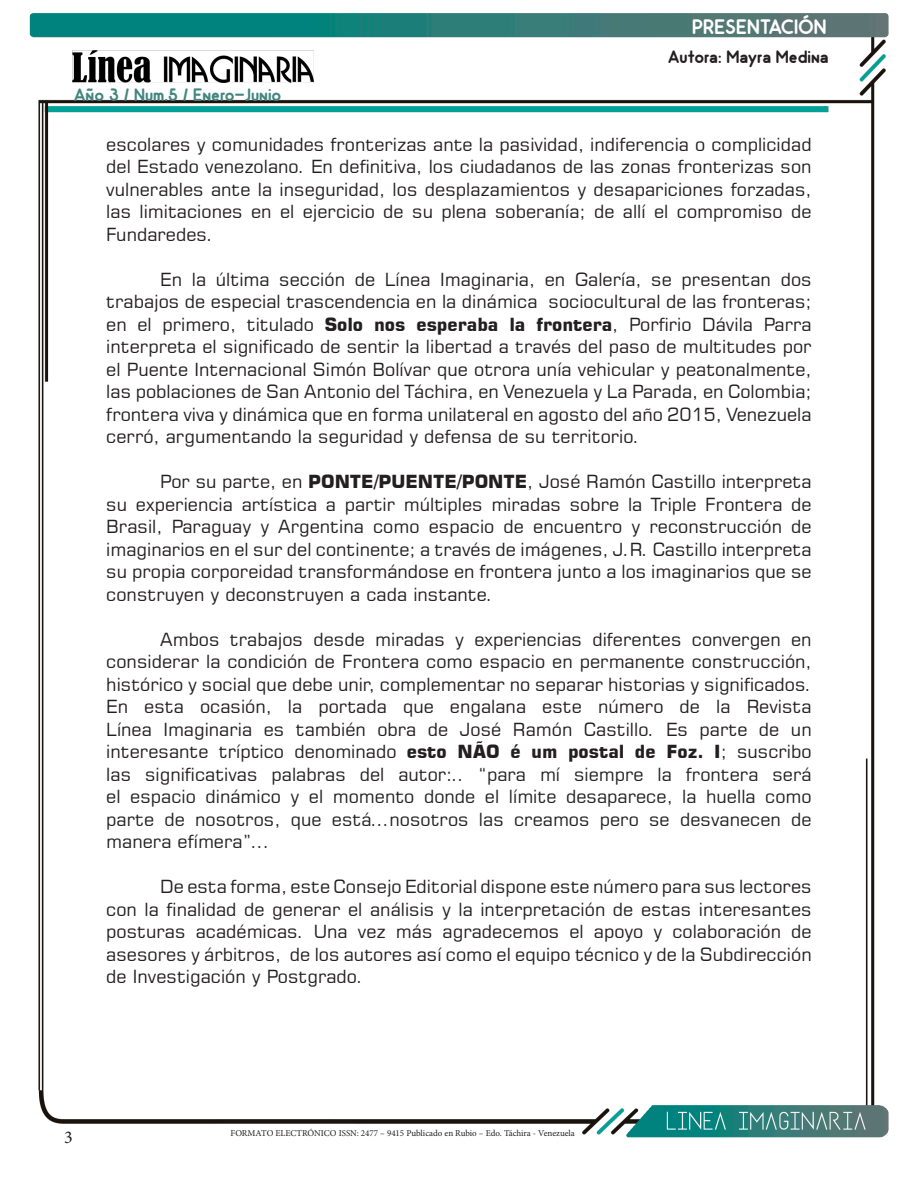
<style>
.page{position:relative;width:918px;height:1188px;background:#fff}
.page>*{position:absolute;margin:0;border:0;box-sizing:border-box;transform-origin:0 0}
.t1{font:700 21px "Odin";color:#fff}
.t2{font:18px/22.5px "Square 721 BT";color:#231f20;text-align:justify}
.t3{font:700 18px "Odin";color:#43867f}
.t4{font:700 18px "Odin";color:#231f20}
.t5{font:18px "Minion Pro";color:#231f20}
.t6{font:9px "Minion Pro";color:#231f20}
.s1{font-weight:700}
.s2{color:#222}
</style>
<div class="page">
<img style="left:29px;top:13px;width:860px;height:1125px">
<p class="t3" style="left:74px;top:84px;width:209px">Año 3 / Num.5 / Enero-Junio</p>
<p class="t1" style="left:692px;top:14px;width:136px">PRESENTACIÓN</p>
<p class="t4" style="left:668px;top:46px;width:162px">Autora: Mayra Medina</p>
<p class="t2" style="left:106px;top:133px;width:707px">escolares y comunidades fronterizas ante la pasividad, indiferencia o complicidad del Estado venezolano. En definitiva, los ciudadanos de las zonas fronterizas son vulnerables ante la inseguridad, los desplazamientos y desapariciones forzadas, las limitaciones en el ejercicio de su plena soberanía; de allí el compromiso de Fundaredes.</p>
<p class="t2" style="left:106px;top:268px;width:707px;text-indent:54px">En la última sección de Línea Imaginaria, en Galería, se presentan dos trabajos de especial trascendencia en la dinámica sociocultural de las fronteras; en el primero, titulado <span class="s1">Solo nos esperaba la frontera</span>, Porfirio Dávila Parra interpreta el significado de sentir la libertad a través del paso de multitudes por el Puente Internacional Simón Bolívar que otrora unía vehicular y peatonalmente, las poblaciones de San Antonio del Táchira, en Venezuela y La Parada, en Colombia; frontera viva y dinámica que en forma unilateral en agosto del año 2015, Venezuela cerró, argumentando la seguridad y defensa de su territorio.</p>
<p class="t2" style="left:106px;top:470px;width:707px;text-indent:54px">Por su parte, en <span class="s1">PONTE/PUENTE/PONTE</span>, José Ramón Castillo interpreta su experiencia artística a partir múltiples miradas sobre la Triple Frontera de Brasil, Paraguay y Argentina como espacio de encuentro y reconstrucción de imaginarios en el sur del continente; a través de imágenes, J.R. Castillo interpreta su propia corporeidad transformándose en frontera junto a los imaginarios que se construyen y deconstruyen a cada instante.</p>
<p class="t2" style="left:106px;top:628px;width:707px;text-indent:54px">Ambos trabajos desde miradas y experiencias diferentes convergen en considerar la condición de Frontera como espacio en permanente construcción, histórico y social que debe unir, complementar no separar historias y significados.</p>
<p class="t2" style="left:106px;top:695px;width:707px">En esta ocasión, la portada que engalana este número de la Revista Línea Imaginaria es también obra de José Ramón Castillo. Es parte de un interesante tríptico denominado <span class="s1">esto NÃO é um postal de Foz. I</span>; suscribo las significativas palabras del autor:.. “<span class="s2">para mí siempre la frontera será el espacio dinámico y el momento donde el límite desaparece, la huella como parte de nosotros, que está…nosotros las creamos pero se desvanecen de manera efímera”...</span></p>
<p class="t2" style="left:106px;top:875px;width:707px;text-indent:54px">De esta forma, este Consejo Editorial dispone este número para sus lectores con la finalidad de generar el análisis y la interpretación de estas interesantes posturas académicas. Una vez más agradecemos el apoyo y colaboración de asesores y árbitros, de los autores así como el equipo técnico y de la Subdirección de Investigación y Postgrado.</p>
<p class="t5" style="left:64px;top:1125px;width:10px">3</p>
<p class="t6" style="left:231px;top:1127px;width:346px">FORMATO ELECTRÓNICO ISSN: 2477 – 9415 Publicado en Rubio – Edo. Táchira - Venezuela</p>
</div>
